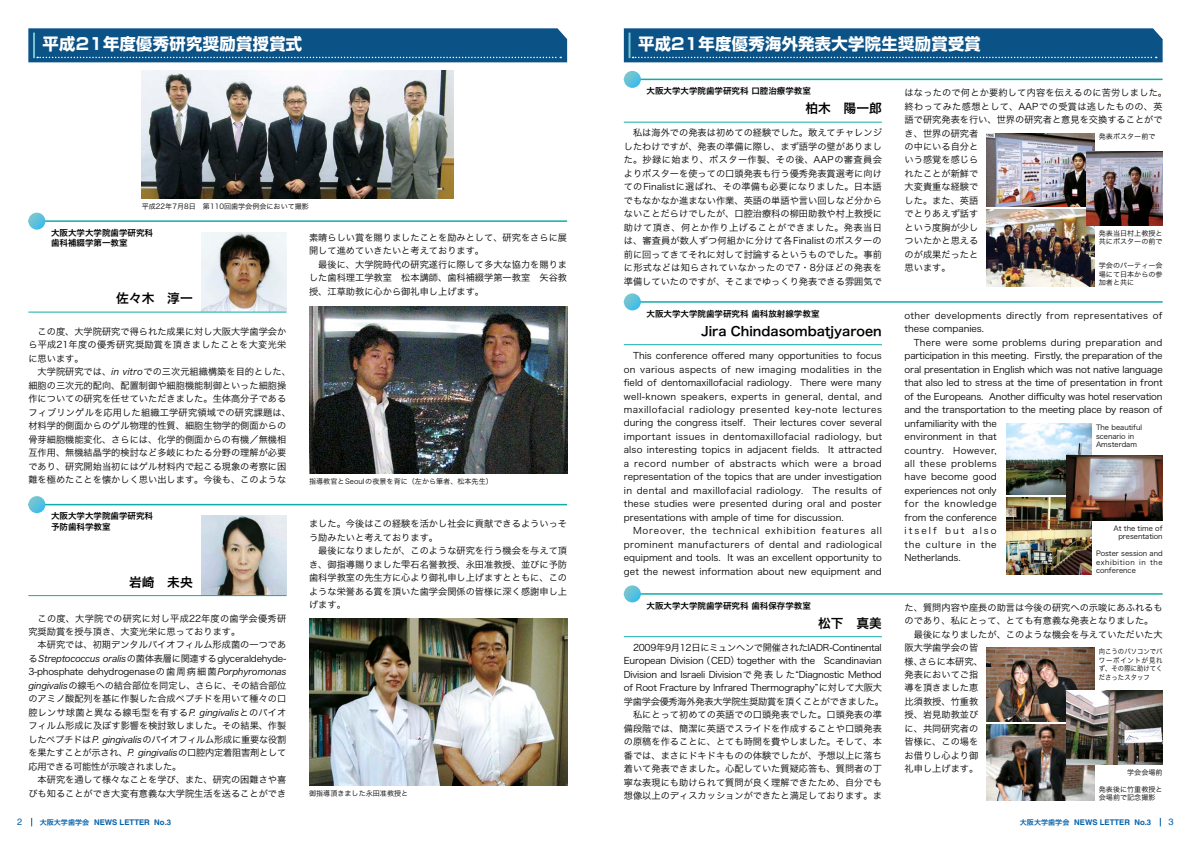
<style>
.page{position:relative;width:1191px;height:842px;background:#fff}
.page>*{position:absolute;margin:0;border:0;box-sizing:border-box;transform-origin:0 0}
.t1{font:700 16.3px "Shin Go Pro";letter-spacing:.02em;color:#fff}
.t2{font:12.8px "Hira Kaku Pro W6";color:#000}
.t3{font:9.2px/13.5px "Hira Kaku Pro W3";color:#000}
.t4{font:9.2px/13.5px "Hira Kaku Pro W3";letter-spacing:-.02em;color:#000;text-align:right}
.t5{font:9.2px/13.5px "Hira Kaku Pro W3";letter-spacing:.03em;color:#000}
.t6{font:9.2px "Helvetica LT Std";color:#0060ab}
.t7{font:8.5px/10.6px "Hira Kaku Pro W6";color:#000}
.t8{font:700 7.8px "Helvetica LT Std";color:#0060ab}
.t9{font:7.1px/8.5px "Hira Kaku Pro W3";color:#000}
.t10{font:7.1px/8.5px "Hira Kaku Pro W3";color:#000;text-align:justify;scale:.9 1}
.s1{font-family:"Hira Kaku Pro W6";font-weight:400;font-size:7.1px}
</style>
<div class="page">
<svg style="left:28px;top:28px;width:539px;height:34px;background:#12578a"></svg>
<svg style="left:624px;top:28px;width:538px;height:34px;background:#11568a"></svg>
<hr style="left:28px;top:504px;width:539px;height:1px;background:#10ada6">
<hr style="left:28px;top:220px;width:539px;height:2px;background:#10ada6">
<svg style="left:28px;top:496px;width:17px;height:17px"></svg>
<svg style="left:28px;top:213px;width:17px;height:17px"></svg>
<img style="left:1006px;top:424px;width:85px;height:71px">
<img style="left:1006px;top:497px;width:85px;height:77px">
<img style="left:1066px;top:455px;width:96px;height:65px">
<hr style="left:624px;top:301px;width:538px;height:2px;background:#10ada6">
<hr style="left:624px;top:593px;width:538px;height:2px;background:#10ada6">
<hr style="left:624px;top:79px;width:538px;height:1px;background:#10ada6">
<svg style="left:624px;top:293px;width:17px;height:17px"></svg>
<svg style="left:624px;top:585px;width:17px;height:17px"></svg>
<svg style="left:624px;top:71px;width:17px;height:17px"></svg>
<hr style="left:624px;top:344px;width:258px;height:1px;background:#10ada6">
<hr style="left:624px;top:636px;width:258px;height:1px;background:#10ada6">
<hr style="left:624px;top:122px;width:258px;height:1px;background:#10ada6">
<img style="left:201px;top:232px;width:85px;height:80px">
<img style="left:201px;top:516px;width:85px;height:79px">
<img style="left:309px;top:306px;width:258px;height:167px">
<img style="left:309px;top:618px;width:258px;height:167px">
<img style="left:986px;top:648px;width:108px;height:73px">
<img style="left:986px;top:133px;width:108px;height:74px">
<img style="left:986px;top:724px;width:108px;height:77px">
<img style="left:986px;top:210px;width:108px;height:76px">
<img style="left:1066px;top:690px;width:96px;height:74px">
<img style="left:1086px;top:152px;width:76px;height:73px">
<hr style="left:28px;top:312px;width:258px;height:1px;background:#10ada6">
<hr style="left:28px;top:595px;width:258px;height:1px;background:#10ada6">
<img style="left:142px;top:71px;width:312px;height:127px">
<h1 class="t1" style="left:43px;top:31px;width:261px">平成21年度優秀研究奨励賞授賞式</h1>
<h1 class="t1" style="left:638px;top:31px;width:344px">平成21年度優秀海外発表大学院生奨励賞受賞</h1>
<p class="t9" style="left:142px;top:201px;width:169px">平成22年7月8日　第110回歯学会例会において撮影</p>
<p class="t7" style="left:51px;top:227px;width:104px">大阪大学大学院歯学研究科歯科補綴学第一教室</p>
<h2 class="t2" style="left:116px;top:287px;width:78px">佐々木　淳一</h2>
<p class="t3" style="left:28px;top:324px;width:260px;text-align:justify;text-indent:9px">この度、大学院研究で得られた成果に対し大阪大学歯学会から平成21年度の優秀研究奨励賞を頂きましたことを大変光栄に思います。</p>
<p class="t3" style="left:28px;top:364px;width:264px;text-indent:9px">大学院研究では、in vitroでの三次元組織構築を目的とした、細胞の三次元的配向、配置制御や細胞機能制御といった細胞操作についての研究を任せていただきました。生体高分子であるフィブリンゲルを応用した組織工学研究領域での研究課題は、材料学的側面からのゲル物理的性質、細胞生物学的側面からの骨芽細胞機能変化、さらには、化学的側面からの有機／無機相互作用、無機結晶学的検討など多岐にわたる分野の理解が必要であり、研究開始当初にはゲル材料内で起こる現象の考察に困難を極めたことを懐かしく思い出します。今後も、このような</p>
<p class="t7" style="left:51px;top:510px;width:104px">大阪大学大学院歯学研究科予防歯科学教室</p>
<h2 class="t2" style="left:129px;top:570px;width:65px">岩崎　未央</h2>
<p class="t3" style="left:28px;top:611px;width:259px;text-indent:9px">この度、大学院での研究に対し平成22年度の歯学会優秀研究奨励賞を授与頂き、大変光栄に思っております。</p>
<p class="t3" style="left:28px;top:638px;width:260px;text-align:justify;text-indent:9px">本研究では、初期デンタルバイオフィルム形成菌の一つであるStreptococcus oralisの菌体表層に関連するglyceraldehyde-3-phosphate dehydrogenaseの歯周病細菌Porphyromonas gingivalisの線毛への結合部位を同定し、さらに、その結合部位のアミノ酸配列を基に作製した合成ペプチドを用いて種々の口腔レンサ球菌と異なる線毛型を有するP. gingivalisとのバイオフィルム形成に及ぼす影響を検討致しました。その結果、作製したペプチドはP. gingivalisのバイオフィルム形成に重要な役割を果たすことが示され、P. gingivalisの口腔内定着阻害剤として応用できる可能性が示唆されました。</p>
<p class="t3" style="left:28px;top:772px;width:259px;text-align:right">本研究を通して様々なことを学び、また、研究の困難さや喜びも知ることができ大変有意義な大学院生活を送ることができ</p>
<p class="t3" style="left:309px;top:230px;width:259px">素晴らしい賞を賜りましたことを励みとして、研究をさらに展開して進めていきたいと考えております。</p>
<p class="t3" style="left:309px;top:257px;width:259px;text-align:justify;text-indent:9px">最後に、大学院時代の研究遂行に際して多大な協力を賜りました歯科理工学教室　松本講師、歯科補綴学第一教室　矢谷教授、江草助教に心から御礼申し上げます。</p>
<p class="t9" style="left:309px;top:476px;width:185px">指導教官とSeoulの夜景を背に（左から筆者、松本先生）</p>
<p class="t3" style="left:309px;top:516px;width:259px">ました。今後はこの経験を活かし社会に貢献できるよういっそう励みたいと考えております。</p>
<p class="t3" style="left:309px;top:543px;width:259px;text-align:justify;text-indent:9px">最後になりましたが、このような研究を行う機会を与えて頂き、御指導賜りました雫石名誉教授、永田准教授、並びに予防歯科学教室の先生方に心より御礼申し上げますとともに、このような栄誉ある賞を頂いた歯学会関係の皆様に深く感謝申し上げます。</p>
<p class="t9" style="left:309px;top:788px;width:101px">御指導頂きました永田准教授と</p>
<p class="t7" style="left:646px;top:85px;width:166px">大阪大学大学院歯学研究科 口腔治療学教室</p>
<h2 class="t2" style="left:805px;top:97px;width:78px">柏木　陽一郎</h2>
<p class="t3" style="left:624px;top:126px;width:260px;text-align:justify;text-indent:9px">私は海外での発表は初めての経験でした。敢えてチャレンジしたわけですが、発表の準備に際し、まず語学の壁がありました。抄録に始まり、ポスター作製、その後、AAPの審査員会よりポスターを使っての口頭発表も行う優秀発表賞選考に向けてのFinalistに選ばれ、その準備も必要になりました。日本語でもなかなか進まない作業、英語の単語や言い回しなど分からないことだらけでしたが、口腔治療科の柳田助教や村上教授に助けて頂き、何とか作り上げることができました。発表当日は、審査員が数人ずつ何組かに分けて各Finalistのポスターの前に回ってきてそれに対して討論するというものでした。事前に形式などは知らされていなかったので7・8分ほどの発表を準備していたのですが、そこまでゆっくり発表できる雰囲気で</p>
<p class="t7" style="left:646px;top:308px;width:174px">大阪大学大学院歯学研究科 歯科放射線学教室</p>
<h2 class="t2" style="left:701px;top:319px;width:182px">Jira Chindasombatjyaroen</h2>
<p class="t3" style="left:624px;top:348px;width:260px;text-align:justify;text-indent:9px">This conference offered many opportunities to focus on various aspects of new imaging modalities in the field of dentomaxillofacial radiology. There were many well-known speakers, experts in general, dental, and maxillofacial radiology presented key-note lectures during the congress itself. Their lectures cover several important issues in dentomaxillofacial radiology, but also interesting topics in adjacent fields. It attracted a record number of abstracts which were a broad representation of the topics that are under investigation in dental and maxillofacial radiology. The results of these studies were presented during oral and poster presentations with ample of time for discussion.</p>
<p class="t3" style="left:624px;top:523px;width:259px;text-align:justify;text-indent:9px">Moreover, the technical exhibition features all prominent manufacturers of dental and radiological equipment and tools. It was an excellent opportunity to get the newest information about new equipment and</p>
<p class="t7" style="left:646px;top:600px;width:166px">大阪大学大学院歯学研究科 歯科保存学教室</p>
<h2 class="t2" style="left:818px;top:611px;width:65px">松下　真美</h2>
<p class="t4" style="left:624px;top:640px;width:261px">2009年9月12日にミュンヘンで開催されたIADR-Continental European Division（CED）together with the　Scandinavian Division and Israeli Divisionで発表した“Diagnostic Method of Root Fracture by Infrared Thermography”に対して大阪大学歯学会優秀海外発表大学院生奨励賞を頂くことができました。私にとって初めての英語での口頭発表でした。口頭発表の準備段階では、簡潔に英語でスライドを作成することや口頭発表の原稿を作ることに、とても時間を費やしました。そして、本番では、まさにドキドキものの体験でしたが、予想以上に落ち着いて発表できました。心配していた質疑応答も、質問者の丁寧な表現にも助けられて質問が良く理解できたため、自分でも想像以上のディスカッションができたと満足しております。ま</p>
<p class="t3" style="left:904px;top:85px;width:264px">はなったので何とか要約して内容を伝えるのに苦労しました。終わってみた感想として、AAPでの受賞は逃したものの、英語で研究発表を行い、世界の研究者と意見を交換することができ、世界の研究者<br>の中にいる自分と<br>いう感覚を感じら<br>れたことが新鮮で<br>大変貴重な経験で<br>した。また、英語<br>でとりあえず話す<br>という度胸が少し<br>ついたかと思える<br>のが成果だったと<br>思います。</p>
<p class="t9" style="left:1098px;top:132px;width:58px">発表ポスター前で</p>
<p class="t9" style="left:1098px;top:228px;width:65px">発表当日村上教授と共にポスターの前で</p>
<p class="t9" style="left:1098px;top:261px;width:65px;text-align:justify">学会のパーティー会場にて日本からの参加者と共に</p>
<p class="t5" style="left:904px;top:308px;width:259px">other developments directly from representatives of these companies.</p>
<p class="t3" style="left:904px;top:335px;width:260px;text-indent:9px">There were some problems during preparation and participation in this meeting. Firstly, the preparation of the oral presentation in English which was not native language that also led to stress at the time of presentation in front of the Europeans. Another difficulty was hotel reservation and the transportation to the meeting place by reason of unfamiliarity with the<br>environment in that<br>country. However,<br>all these problems<br>have become good<br>experiences not only<br>for the knowledge<br>from the conference<br>itself but also<br>the culture in the<br>Netherlands.</p>
<p class="t9" style="left:1096px;top:423px;width:48px">The beautiful scenario in<br>Amsterdam</p>
<p class="t9" style="left:1113px;top:523px;width:51px;text-align:right">At the time of presentation</p>
<p class="t9" style="left:1096px;top:549px;width:68px;text-align:justify">Poster session and exhibition in the conference</p>
<p class="t3" style="left:904px;top:600px;width:259px">た、質問内容や座長の助言は今後の研究への示唆にあふれるものであり、私にとって、とても有意義な発表となりました。</p>
<p class="t3" style="left:904px;top:627px;width:259px;text-indent:9px">最後になりましたが、このような機会を与えていただいた大阪大学歯学会の皆<br>様、さらに本研究、<br>発表においてご指<br>導を頂きました恵<br>比須教授、竹重教<br>授、岩見助教並び<br>に、共同研究者の<br>皆様に、この場を<br>お借りし心より御<br>礼申し上げます。</p>
<p class="t10" style="left:1098px;top:647px;width:72px">向こうのパソコンでパワーポイントが見れず、その際に助けてくださったスタッフ</p>
<p class="t9" style="left:1127px;top:767px;width:37px">学会会場前</p>
<p class="t9" style="left:1098px;top:784px;width:65px">発表後に竹重教授と会場前で記念撮影</p>
<p class="t6" style="left:17px;top:817px;width:7px">2</p>
<p class="t8" style="left:40px;top:817px;width:133px"><span class="s1">大阪大学歯学会</span> NEWS LETTER No.3</p>
<p class="t8" style="left:1019px;top:817px;width:133px"><span class="s1">大阪大学歯学会</span> NEWS LETTER No.3</p>
<p class="t6" style="left:1168px;top:817px;width:7px">3</p>
</div>
